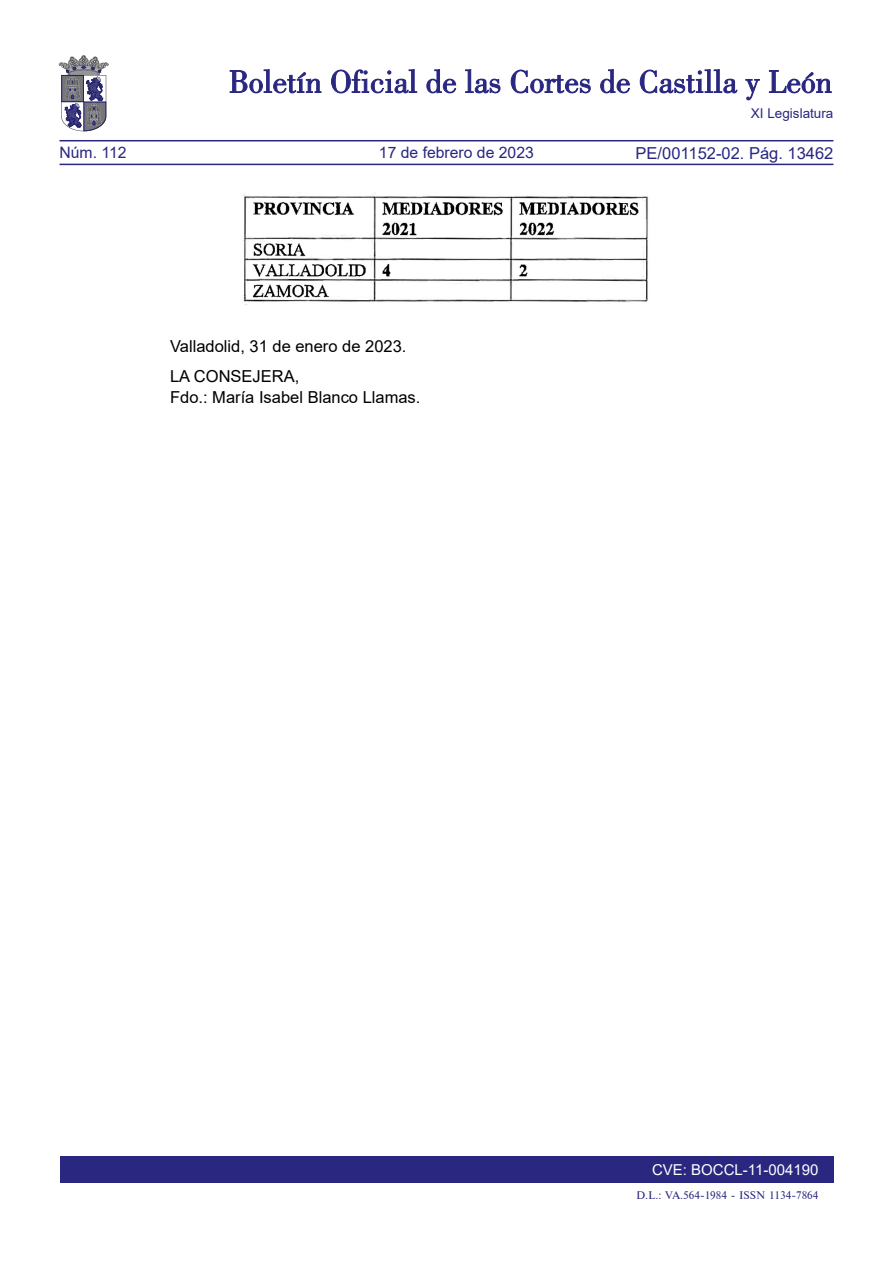
<style>
.page{position:relative;width:893px;height:1263px;background:#fff}
.page>*{position:absolute;margin:0;border:0;box-sizing:border-box;transform-origin:0 0}
.firma{font:16.5px/21px "Arial";color:#000}
.Fecha{font:16.5px "Arial";color:#000}
.t1{font:16.5px "Arial";color:#292780}
.t2{font:15.75px "Arial";color:#292780}
.t3{font:15px "Arial";color:#fff}
.t4{font:13.5px "Arial";color:#292780}
.t5{font:10.5px "Times";color:#292780}
</style>
<div class="page">
<div style="left:60px;top:1157px;width:773px;height:26px;background:#292780"></div>
<hr style="left:60px;top:164px;width:773px;height:1px;background:#292780">
<hr style="left:60px;top:140px;width:773px;height:1px;background:#292780">
<svg style="left:230px;top:69px;width:91px;height:24px"></svg>
<svg style="left:331px;top:69px;width:86px;height:24px"></svg>
<svg style="left:426px;top:69px;width:30px;height:24px"></svg>
<svg style="left:465px;top:69px;width:35px;height:24px"></svg>
<svg style="left:511px;top:70px;width:80px;height:23px"></svg>
<svg style="left:600px;top:69px;width:30px;height:24px"></svg>
<svg style="left:640px;top:69px;width:97px;height:24px"></svg>
<svg style="left:745px;top:79px;width:15px;height:21px"></svg>
<svg style="left:769px;top:70px;width:62px;height:23px"></svg>
<svg style="left:59px;top:55px;width:49px;height:76px"></svg>
<img style="left:243px;top:193px;width:405px;height:44px">
<img style="left:242px;top:237px;width:406px;height:68px">
<p class="t4" style="left:751px;top:104px;width:84px">XI Legislatura</p>
<p class="t2" style="left:60px;top:142px;width:69px">Núm. 112</p>
<p class="t2" style="left:379px;top:142px;width:156px">17 de febrero de 2023</p>
<p class="t1" style="left:636px;top:141px;width:199px">PE/001152-02. Pág. 13462</p>
<p class="Fecha" style="left:170px;top:335px;width:238px">Valladolid, 31 de enero de 2023.</p>
<p class="firma" style="left:170px;top:365px;width:252px">LA CONSEJERA,<br>Fdo.: María Isabel Blanco Llamas.</p>
<p class="t3" style="left:652px;top:1159px;width:168px">CVE: BOCCL-11-004190</p>
<p class="t5" style="left:636px;top:1189px;width:184px">D.L.: VA.564-1984 - ISSN 1134-7864</p>
</div>
